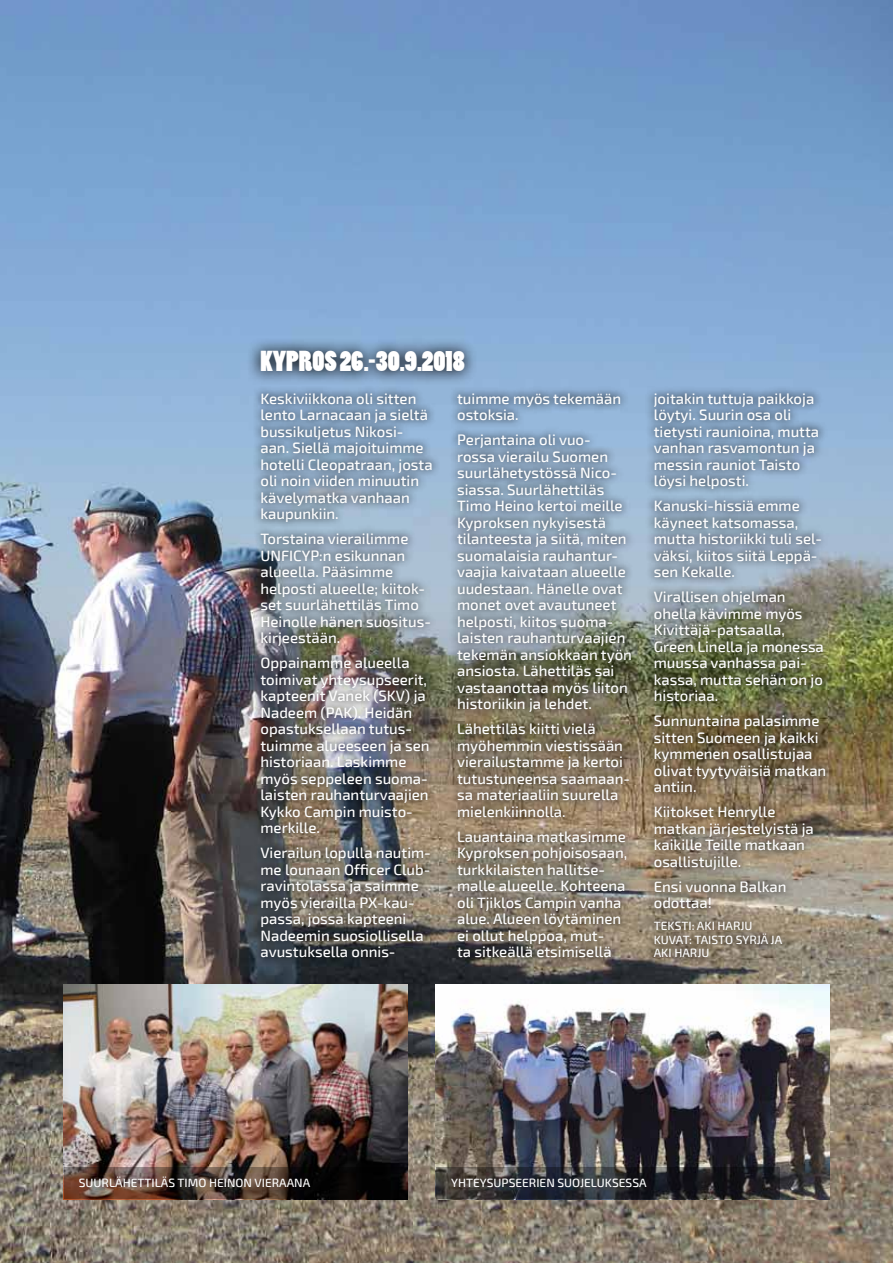
<style>
.page{position:relative;width:893px;height:1263px;background:#fff}
.page>*{position:absolute;margin:0;border:0;box-sizing:border-box;transform-origin:0 0}
.t1{font:27px "Poplar Std";color:#fff}
.t2{font:500 15px/16.5px "Exo 2";color:#fff}
.t3{font:500 12px "Exo 2";color:#fff}
</style>
<div class="page">
<img style="left:0;top:0;width:893px;height:1263px">
<img style="left:253px;top:385px;width:188px;height:581px">
<svg style="left:247px;top:337px;width:231px;height:48px;background:#6a85a1"></svg>
<svg style="left:449px;top:385px;width:191px;height:582px;background:#7e8381"></svg>
<img style="left:645px;top:384px;width:189px;height:582px">
<img style="left:436px;top:984px;width:393px;height:215px">
<img style="left:64px;top:984px;width:343px;height:183px">
<svg style="left:64px;top:1167px;width:343px;height:32px;background:#3b2c25"></svg>
<svg style="left:436px;top:1167px;width:343px;height:32px;background:#2c2c2f"></svg>
<h1 class="t1" style="left:260px;top:347px;width:206px">KYPROS 26.-30.9.2018</h1>
<p class="t2" style="left:457px;top:391px;width:166px">tuimme myös tekemään ostoksia.</p>
<p class="t2" style="left:457px;top:432px;width:176px">Perjantaina oli vuo&shy;rossa vierailu Suomen suurlähetystössä Nico&shy;siassa. Suurlähettiläs<br>Timo Heino kertoi meille<br>Kyproksen nykyisestä tilanteesta ja siitä, miten suomalaisia rauhantur&shy;vaajia kaivataan alueelle uudestaan. Hänelle ovat monet ovet avautuneet helposti, kiitos suoma&shy;laisten rauhanturvaajien tekemän ansiokkaan työn ansiosta. Lähettiläs sai vastaanottaa myös liiton historiikin ja lehdet.</p>
<p class="t2" style="left:457px;top:721px;width:174px">Lähettiläs kiitti vielä myöhemmin viestissään vierailustamme ja kertoi tutustuneensa saamaan&shy;sa materiaaliin suurella mielenkiinnolla.</p>
<p class="t2" style="left:457px;top:829px;width:172px">Lauantaina matkasimme<br>Kyproksen pohjoisosaan, turkkilaisten hallitse&shy;malle alueelle. Kohteena oli Tjiklos Campin vanha alue. Alueen löytäminen ei ollut helppoa, mut-<br>ta sitkeällä etsimisellä</p>
<p class="t2" style="left:260px;top:391px;width:174px">Keskiviikkona oli sitten lento Larnacaan ja sieltä bussikuljetus Nikosi&shy;aan. Siellä majoituimme hotelli Cleopatraan, josta oli noin viiden minuutin kävelymatka vanhaan kaupunkiin.</p>
<p class="t2" style="left:260px;top:531px;width:172px">Torstaina vierailimme<br>UNFICYP:n esikunnan alueella. Pääsimme helposti alueelle; kiitok&shy;set suurlähettiläs Timo<br>Heinolle hänen suositus&shy;kirjeestään.</p>
<p class="t2" style="left:260px;top:655px;width:171px">Oppainamme alueella toimivat yhteysupseerit, kapteenit Vanek (SKV) ja<br>Nadeem (PAK). Heidän opastuksellaan tutus&shy;tuimme alueeseen ja sen historiaan. Laskimme myös seppeleen suoma&shy;laisten rauhanturvaajien<br>Kykko Campin muisto&shy;merkille.</p>
<p class="t2" style="left:260px;top:845px;width:172px">Vierailun lopulla nautim&shy;me lounaan Officer Club&shy;ravintolassa ja saimme myös vierailla PX-kau&shy;passa, jossa kapteeni<br>Nadeemin suosiollisella avustuksella onnis-</p>
<p class="t2" style="left:654px;top:391px;width:167px">joitakin tuttuja paikkoja löytyi. Suurin osa oli tietysti raunioina, mutta vanhan rasvamontun ja messin rauniot Taisto löysi helposti.</p>
<p class="t2" style="left:654px;top:498px;width:170px">Kanuski-hissiä emme käyneet katsomassa, mutta historiikki tuli sel&shy;väksi, kiitos siitä Leppä&shy;sen Kekalle.</p>
<p class="t2" style="left:654px;top:589px;width:172px">Virallisen ohjelman ohella kävimme myös<br>Kivittäjä-patsaalla,<br>Green Linella ja monessa muussa vanhassa pai&shy;kassa, mutta sehän on jo historiaa.</p>
<p class="t2" style="left:654px;top:713px;width:174px">Sunnuntaina palasimme sitten Suomeen ja kaikki kymmenen osallistujaa olivat tyytyväisiä matkan antiin.</p>
<p class="t2" style="left:654px;top:804px;width:162px">Kiitokset Henrylle matkan järjestelyistä ja kaikille Teille matkaan osallistujille.</p>
<p class="t2" style="left:654px;top:879px;width:134px">Ensi vuonna Balkan odottaa!</p>
<p class="t3" style="left:654px;top:919px;width:14px">Teksti</p>
<p class="t3" style="left:692px;top:919px;width:42px">: Aki Harju</p>
<p class="t3" style="left:654px;top:932px;width:16px">Kuvat</p>
<p class="t3" style="left:689px;top:932px;width:19px">: Taisto</p>
<p class="t3" style="left:736px;top:932px;width:15px">Syrjä</p>
<p class="t3" style="left:771px;top:932px;width:7px">ja</p>
<p class="t3" style="left:654px;top:946px;width:37px">Aki Harju</p>
<p class="t3" style="left:79px;top:1176px;width:15px">Suurlähettiläs</p>
<p class="t3" style="left:178px;top:1176px;width:15px">Timo</p>
<p class="t3" style="left:209px;top:1176px;width:16px">Heinon</p>
<p class="t3" style="left:255px;top:1176px;width:8px">vieraana</p>
<p class="t3" style="left:451px;top:1176px;width:15px">Yhteysupseerien</p>
<p class="t3" style="left:557px;top:1176px;width:8px">suojeluksessa</p>
</div>
